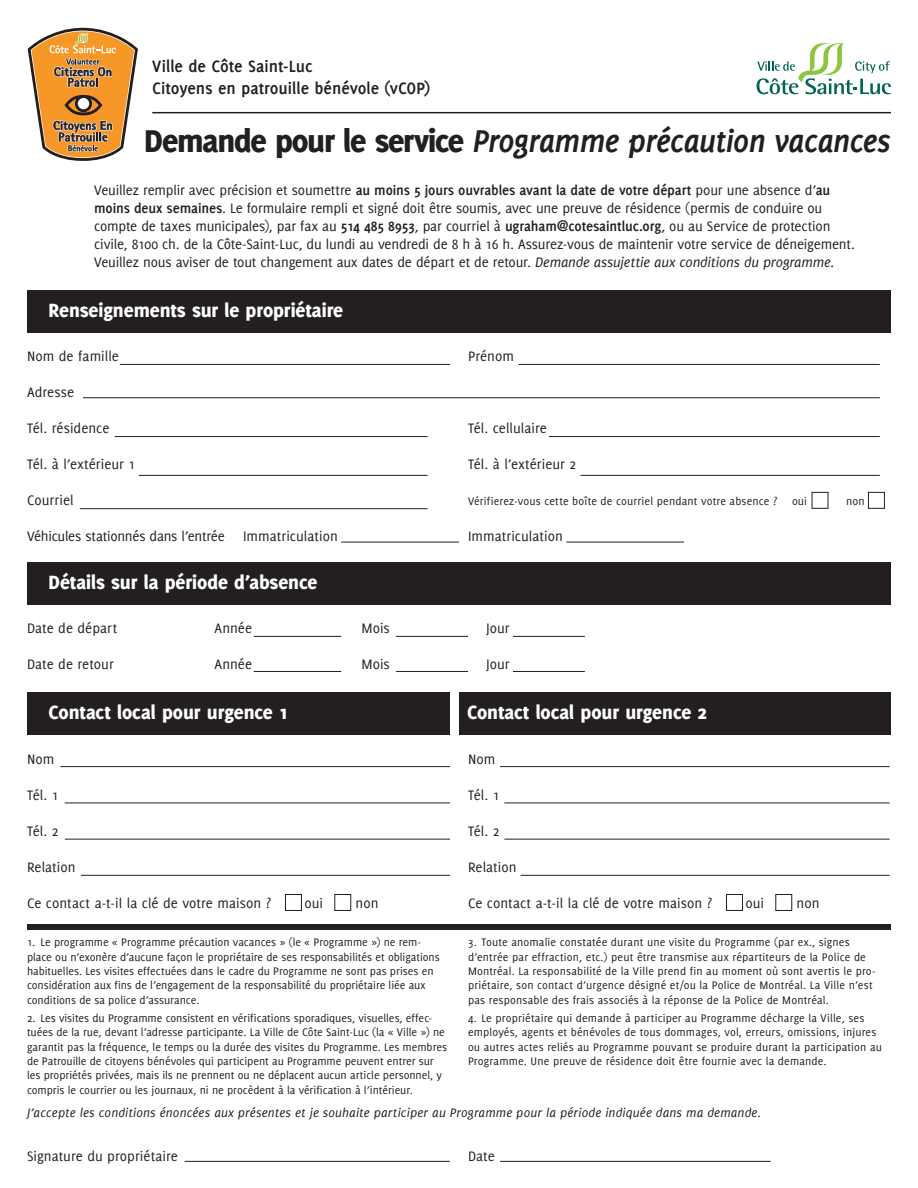
<style>
.page{position:relative;width:918px;height:1188px;background:#fff}
.page>*{position:absolute;margin:0;border:0;box-sizing:border-box;transform-origin:0 0}
.t1{font:italic 700 34.5px "Delicious";letter-spacing:-.035em;color:#231f20}
.t2{font:800 21px "Delicious";color:#fff}
.t3{font:700 18px "Delicious";color:#231f20}
.t4{font:15px/18px "Delicious";letter-spacing:-.01em;color:#231f20}
.t5{font:italic 13.5px "Delicious";letter-spacing:.01em;color:#231f20}
.t6{font:12px/14.4px "Delicious";letter-spacing:.005em;color:#231f20}
.s1{font-weight:800;font-style:normal}
.s2{font-weight:700}
.s3{font-style:italic}
</style>
<div class="page">
<div style="left:27px;top:693px;width:423px;height:42px;background:#231f20"></div>
<svg style="left:27px;top:27px;width:111px;height:134px"></svg>
<svg style="left:757px;top:43px;width:134px;height:51px"></svg>
<hr style="left:152px;top:112px;width:739px;height:1px;background:#231f20">
<div style="left:27px;top:290px;width:864px;height:43px;background:#231f20"></div>
<div style="left:459px;top:693px;width:432px;height:42px;background:#231f20"></div>
<div style="left:27px;top:562px;width:864px;height:43px;background:#231f20"></div>
<hr style="left:120px;top:364px;width:330px;height:1px;background:#231f20">
<hr style="left:60px;top:766px;width:390px;height:1px;background:#231f20">
<hr style="left:500px;top:766px;width:390px;height:1px;background:#231f20">
<hr style="left:65px;top:803px;width:385px;height:1px;background:#231f20">
<hr style="left:504px;top:803px;width:386px;height:1px;background:#231f20">
<hr style="left:65px;top:839px;width:385px;height:1px;background:#231f20">
<hr style="left:504px;top:839px;width:386px;height:1px;background:#231f20">
<hr style="left:81px;top:875px;width:369px;height:1px;background:#231f20">
<hr style="left:521px;top:875px;width:369px;height:1px;background:#231f20">
<hr style="left:185px;top:1161px;width:265px;height:1px;background:#231f20">
<hr style="left:500px;top:1161px;width:271px;height:1px;background:#231f20">
<div style="left:27px;top:924px;width:864px;height:6px;background:#231f20"></div>
<hr style="left:83px;top:397px;width:797px;height:1px;background:#231f20">
<hr style="left:549px;top:436px;width:331px;height:1px;background:#231f20">
<hr style="left:580px;top:475px;width:300px;height:1px;background:#231f20">
<hr style="left:115px;top:436px;width:313px;height:1px;background:#231f20">
<hr style="left:139px;top:475px;width:289px;height:1px;background:#231f20">
<hr style="left:80px;top:508px;width:348px;height:1px;background:#231f20">
<hr style="left:341px;top:542px;width:118px;height:1px;background:#231f20">
<hr style="left:254px;top:636px;width:87px;height:1px;background:#231f20">
<hr style="left:254px;top:671px;width:87px;height:1px;background:#231f20">
<hr style="left:396px;top:636px;width:72px;height:1px;background:#231f20">
<hr style="left:396px;top:671px;width:72px;height:1px;background:#231f20">
<hr style="left:513px;top:636px;width:72px;height:1px;background:#231f20">
<hr style="left:513px;top:671px;width:72px;height:1px;background:#231f20">
<hr style="left:566px;top:542px;width:118px;height:1px;background:#231f20">
<hr style="left:518px;top:364px;width:362px;height:1px;background:#231f20">
<div style="left:812px;top:492px;width:16px;height:17px;border:1px solid #231f20"></div>
<div style="left:285px;top:894px;width:17px;height:17px;border:1px solid #231f20"></div>
<div style="left:726px;top:894px;width:17px;height:17px;border:1px solid #231f20"></div>
<div style="left:334px;top:894px;width:17px;height:17px;border:1px solid #231f20"></div>
<div style="left:775px;top:894px;width:17px;height:17px;border:1px solid #231f20"></div>
<div style="left:868px;top:492px;width:17px;height:17px;border:1px solid #231f20"></div>
<p class="t3" style="left:152px;top:56px;width:162px">Ville de Côte Saint-Luc</p>
<p class="t3" style="left:152px;top:78px;width:280px">Citoyens en patrouille bénévole (vCOP)</p>
<p class="t1" style="left:144px;top:122px;width:748px"><span class="s1">Demande pour le service</span> Programme précaution vacances</p>
<p class="t4" style="left:94px;top:181px;width:762px">Veuillez remplir avec précision et soumettre <span class="s2">au moins 5 jours ouvrables avant la date de votre départ</span> pour une absence d’<span class="s2">au moins deux semaines</span>. Le formulaire rempli et signé doit être soumis, avec une preuve de résidence (permis de conduire ou compte de taxes municipales), par fax au <span class="s2">514 485 8953</span>, par courriel à <span class="s2">ugraham@cotesaintluc.org</span>, ou au Service de protection civile, 8100 ch. de la Côte-Saint-Luc, du lundi au vendredi de 8 h à 16 h. Assurez-vous de maintenir votre service de déneigement.<br>Veuillez nous aviser de tout changement aux dates de départ et de retour. <span class="s3">Demande assujettie aux conditions du programme.</span></p>
<p class="t2" style="left:49px;top:298px;width:296px">Renseignements sur le propriétaire</p>
<p class="t4" style="left:27px;top:347px;width:94px">Nom de famille</p>
<p class="t4" style="left:27px;top:383px;width:49px">Adresse</p>
<p class="t4" style="left:27px;top:419px;width:84px">Tél. résidence</p>
<p class="t4" style="left:27px;top:455px;width:110px">Tél. à l’extérieur 1</p>
<p class="t4" style="left:27px;top:491px;width:48px">Courriel</p>
<p class="t4" style="left:27px;top:527px;width:312px">Véhicules stationnés dans l’entrée Immatriculation</p>
<p class="t2" style="left:49px;top:570px;width:270px">Détails sur la période d’absence</p>
<p class="t4" style="left:468px;top:347px;width:47px">Prénom</p>
<p class="t4" style="left:468px;top:419px;width:80px">Tél. cellulaire</p>
<p class="t4" style="left:468px;top:455px;width:110px">Tél. à l’extérieur 2</p>
<p class="t6" style="left:468px;top:494px;width:341px">Vérifierez-vous cette boîte de courriel pendant votre absence ? oui</p>
<p class="t6" style="left:846px;top:494px;width:20px">non</p>
<p class="t4" style="left:468px;top:527px;width:96px">Immatriculation</p>
<p class="t4" style="left:27px;top:619px;width:92px">Date de départ</p>
<p class="t4" style="left:214px;top:619px;width:39px">Année</p>
<p class="t4" style="left:362px;top:619px;width:30px">Mois</p>
<p class="t4" style="left:486px;top:619px;width:25px">Jour</p>
<p class="t4" style="left:27px;top:655px;width:88px">Date de retour</p>
<p class="t4" style="left:214px;top:655px;width:39px">Année</p>
<p class="t4" style="left:362px;top:655px;width:30px">Mois</p>
<p class="t4" style="left:486px;top:655px;width:25px">Jour</p>
<p class="t2" style="left:49px;top:700px;width:241px">Contact local pour urgence 1</p>
<p class="t2" style="left:467px;top:700px;width:241px">Contact local pour urgence 2</p>
<p class="t4" style="left:27px;top:749px;width:29px">Nom</p>
<p class="t4" style="left:27px;top:785px;width:33px">Tél. 1</p>
<p class="t4" style="left:27px;top:821px;width:33px">Tél. 2</p>
<p class="t4" style="left:27px;top:857px;width:50px">Relation</p>
<p class="t4" style="left:27px;top:893px;width:246px">Ce contact a-t-il la clé de votre maison ?</p>
<p class="t4" style="left:304px;top:893px;width:20px">oui</p>
<p class="t4" style="left:356px;top:893px;width:24px">non</p>
<p class="t6" style="left:27px;top:935px;width:414px">1. Le programme « Programme précaution vacances » (le « Programme ») ne rem&shy;place ou n’exonère d’aucune façon le propriétaire de ses responsabilités et obligations habituelles. Les visites effectuées dans le cadre du Programme ne sont pas prises en considération aux fins de l’engagement de la responsabilité du propriétaire liée aux conditions de sa police d’assurance.</p>
<p class="t6" style="left:27px;top:1011px;width:422px">2. Les visites du Programme consistent en vérifications sporadiques, visuelles, effec&shy;tuées de la rue, devant l’adresse participante. La Ville de Côte Saint-Luc (la « Ville ») ne garantit pas la fréquence, le temps ou la durée des visites du Programme. Les membres de Patrouille de citoyens bénévoles qui participent au Programme peuvent entrer sur les propriétés privées, mais ils ne prennent ou ne déplacent aucun article personnel, y compris le courrier ou les journaux, ni ne procèdent à la vérification à l’intérieur.</p>
<p class="t4" style="left:468px;top:749px;width:29px">Nom</p>
<p class="t4" style="left:468px;top:785px;width:33px">Tél. 1</p>
<p class="t4" style="left:468px;top:821px;width:33px">Tél. 2</p>
<p class="t4" style="left:468px;top:857px;width:50px">Relation</p>
<p class="t4" style="left:468px;top:893px;width:246px">Ce contact a-t-il la clé de votre maison ?</p>
<p class="t4" style="left:746px;top:893px;width:20px">oui</p>
<p class="t4" style="left:796px;top:893px;width:24px">non</p>
<p class="t6" style="left:468px;top:935px;width:409px">3. Toute anomalie constatée durant une visite du Programme (par ex., signes d’entrée par effraction, etc.) peut être transmise aux répartiteurs de la Police de Montréal. La responsabilité de la Ville prend fin au moment où sont avertis le pro&shy;priétaire, son contact d’urgence désigné et/ou la Police de Montréal. La Ville n’est pas responsable des frais associés à la réponse de la Police de Montréal.</p>
<p class="t6" style="left:468px;top:1011px;width:415px">4. Le propriétaire qui demande à participer au Programme décharge la Ville, ses employés, agents et bénévoles de tous dommages, vol, erreurs, omissions, injures ou autres actes reliés au Programme pouvant se produire durant la participation au Programme. Une preuve de résidence doit être fournie avec la demande.</p>
<p class="t5" style="left:27px;top:1105px;width:736px">J’accepte les conditions énoncées aux présentes et je souhaite participer au Programme pour la période indiquée dans ma demande.</p>
<p class="t4" style="left:27px;top:1147px;width:152px">Signature du propriétaire</p>
<p class="t4" style="left:468px;top:1147px;width:28px">Date</p>
</div>
